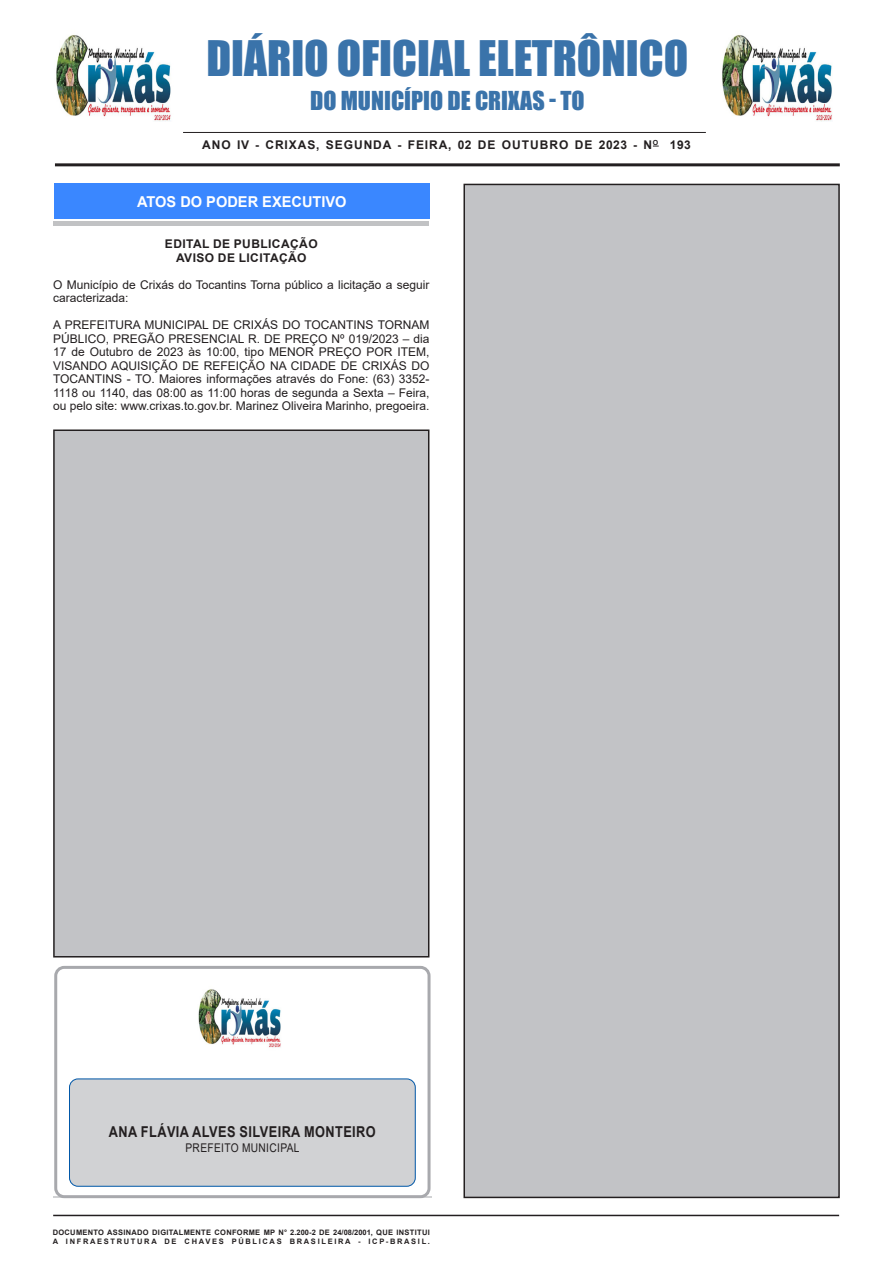
<style>
.page{position:relative;width:893px;height:1263px;background:#fff}
.page>*{position:absolute;margin:0;border:0;box-sizing:border-box;transform-origin:0 0}
.t1{font:45px "Impact";color:#3a73aa}
.t2{font:24px "Impact";color:#3a73aa}
.t3{font:700 15px "Arial";letter-spacing:.035em;color:#231f20;scale:.85 1}
.Chancela{font:700 15px "Arial";color:#fff}
.SEM_PARAGRAFO{font:12px/13.5px "Arial";color:#231f20}
.TITULOS{font:700 12px "Arial";letter-spacing:.08em;color:#231f20}
.TITULOS-2{font:700 12px "Arial";letter-spacing:.045em;color:#231f20}
.SEM_PARAGRAFO-2{font:12px "Arial";letter-spacing:.035em;color:#231f20;scale:.85 1}
.t4{font:700 7.5px "Arial";letter-spacing:.04em;color:#231f20}
.t5{font:700 7.5px "Arial";letter-spacing:.225em;color:#231f20}
</style>
<div class="page">
<hr style="left:53px;top:1215px;width:786px;height:1px;background:#231f20">
<hr style="left:55px;top:163px;width:785px;height:3px;background:#231f20">
<hr style="left:183px;top:132px;width:523px;height:1px;background:#231f20">
<hr style="left:53px;top:1197px;width:379px;height:1px;background:#d1d2d4">
<div style="left:54px;top:966px;width:377px;height:232px;border:3px solid #a8a9ad;border-radius:9px"></div>
<div style="left:70px;top:1079px;width:345px;height:107px;background:#d1d2d4;border-radius:9px"></div>
<div style="left:69px;top:1079px;width:346px;height:107px;border:1px solid #0057a8;border-radius:9px"></div>
<img style="left:198px;top:989px;width:83px;height:59px">
<img style="left:722px;top:35px;width:110px;height:87px">
<div style="left:54px;top:430px;width:375px;height:527px;background:#c2c3c6"></div>
<div style="left:53px;top:429px;width:376px;height:528px;border:2px solid #231f20"></div>
<img style="left:56px;top:35px;width:115px;height:87px">
<div style="left:53px;top:189px;width:375px;height:37px;background:#c1c2c4"></div>
<div style="left:53px;top:186px;width:375px;height:35px;background:#fff"></div>
<div style="left:54px;top:184px;width:375px;height:35px;background:#3a87ff"></div>
<div style="left:464px;top:184px;width:375px;height:1013px;background:#c2c3c6"></div>
<div style="left:463px;top:184px;width:377px;height:1014px;border:2px solid #231f20"></div>
<p class="t1" style="left:206px;top:23px;width:483px">DIÁRIO OFICIAL ELETRÔNICO</p>
<p class="t2" style="left:310px;top:82px;width:276px">DO MUNICÍPIO DE CRIXAS - TO</p>
<p class="TITULOS" style="left:202px;top:137px;width:490px">ANO IV - CRIXAS, SEGUNDA - FEIRA, 02 DE OUTUBRO DE 2023 - N<sup>O</sup> 193</p>
<p class="Chancela" style="left:137px;top:191px;width:211px">ATOS DO PODER EXECUTIVO</p>
<p class="TITULOS-2" style="left:165px;top:235px;width:154px">EDITAL DE PUBLICAÇÃO</p>
<p class="TITULOS-2" style="left:176px;top:249px;width:132px">AVISO DE LICITAÇÃO</p>
<p class="SEM_PARAGRAFO" style="left:53px;top:278px;width:378px">O Município de Crixás do Tocantins Torna público a licitação a seguir caracterizada:</p>
<p class="SEM_PARAGRAFO" style="left:53px;top:318px;width:378px;text-align:justify">A PREFEITURA MUNICIPAL DE CRIXÁS DO TOCANTINS TORNAM PÚBLICO, PREGÃO PRESENCIAL R. DE PREÇO Nº 019/2023 – dia 17 de Outubro de 2023 às 10:00, tipo MENOR PREÇO POR ITEM, VISANDO AQUISIÇÃO DE REFEIÇÃO NA CIDADE DE CRIXÁS DO TOCANTINS - TO. Maiores informações através do Fone: (63) 3352- 1118 ou 1140, das 08:00 as 11:00 horas de segunda a Sexta – Feira, ou pelo site: www.crixas.to.gov.br. Marinez Oliveira Marinho, pregoeira.</p>
<p class="t3" style="left:109px;top:1121px;width:316px">ANA FLÁVIA ALVES SILVEIRA MONTEIRO</p>
<p class="SEM_PARAGRAFO-2" style="left:185px;top:1139px;width:136px">PREFEITO MUNICIPAL</p>
<p class="t4" style="left:53px;top:1227px;width:379px">DOCUMENTO ASSINADO DIGITALMENTE CONFORME MP N° 2.200-2 DE 24/08/2001, QUE INSTITUI</p>
<p class="t5" style="left:53px;top:1236px;width:379px">A INFRAESTRUTURA DE CHAVES PÚBLICAS BRASILEIRA - ICP-BRASIL.</p>
</div>
